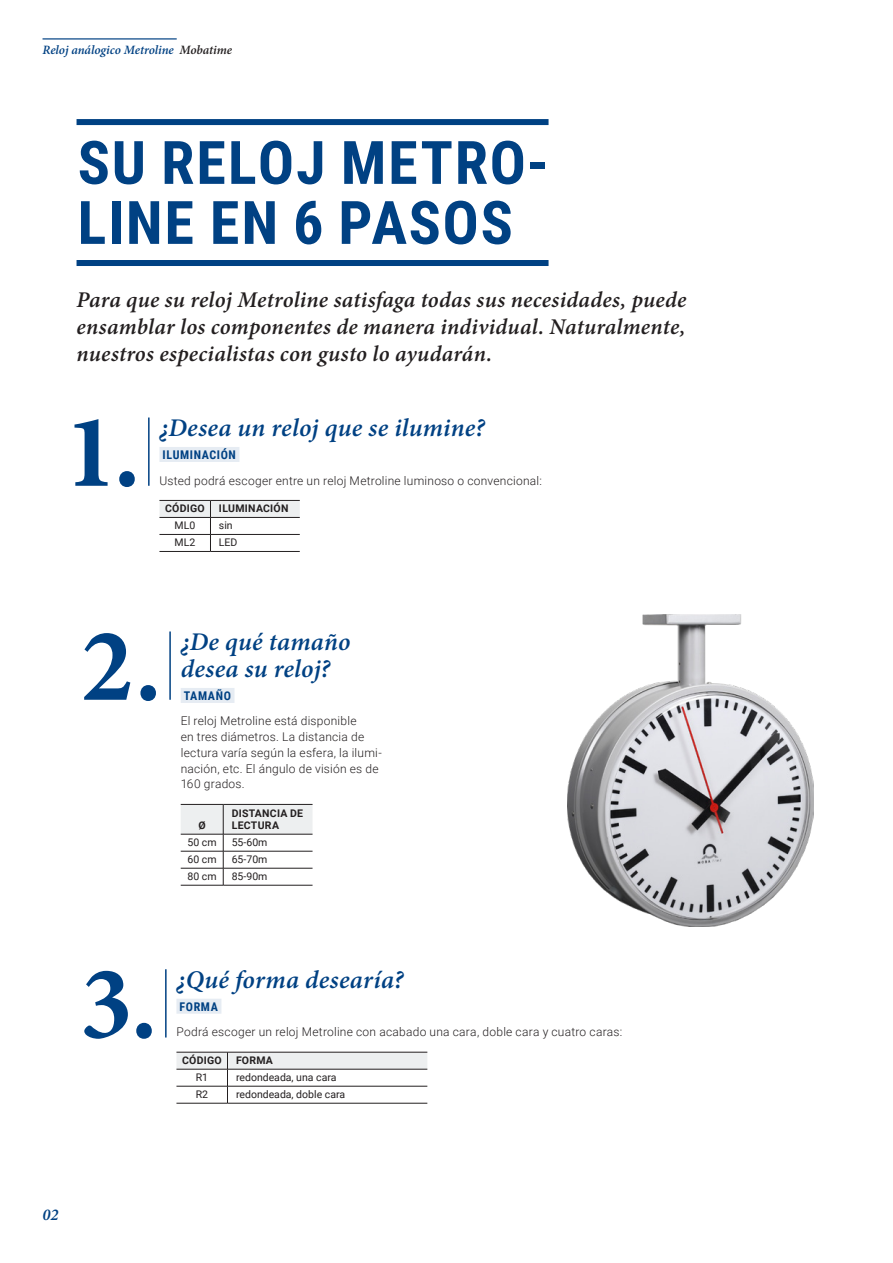
<style>
.page{position:relative;width:893px;height:1263px;background:#fff}
.page>*{position:absolute;margin:0;border:0;box-sizing:border-box;transform-origin:0 0}
.t1{font:700 105px "Minion Pro";color:#004183}
.t2{font:700 60px/60px "Roboto Condensed";letter-spacing:.03em;color:#004183}
.t3{font:italic 600 25.5px/27px "Minion Pro";letter-spacing:.01em;color:#004183}
.t4{font:italic 600 22.5px/27px "Minion Pro";letter-spacing:.01em;color:#231f20;text-align:justify}
.t5{font:italic 600 16.5px "Minion Pro";color:#004183}
.t6{font:italic 600 12.75px "Minion Pro";letter-spacing:-.005em;color:#004183}
.t7{font:300 12px/15.8px "Roboto";letter-spacing:.02em;color:#231f20}
.t8{font:700 12px "Roboto Condensed";letter-spacing:.05em;color:#004183}
.t9{font:10.5px "Roboto";color:#231f20}
.t10{font:700 10.5px "Roboto";letter-spacing:.025em;color:#231f20}
.s1{color:#231f20}
</style>
<div class="page">
<img style="left:568px;top:615px;width:246px;height:311px">
<div style="left:77px;top:119px;width:472px;height:6px;background:#004183"></div>
<div style="left:77px;top:260px;width:472px;height:6px;background:#004183"></div>
<hr style="left:43px;top:38px;width:134px;height:2px;background:#004183">
<div style="left:181px;top:688px;width:53px;height:15px;background:#e6ecf3"></div>
<svg style="left:181px;top:805px;width:132px;height:80px"></svg>
<hr style="left:181px;top:804px;width:42px;height:1px;background:#231f20">
<hr style="left:223px;top:804px;width:90px;height:1px;background:#231f20">
<hr style="left:181px;top:834px;width:42px;height:1px;background:#231f20">
<hr style="left:223px;top:834px;width:90px;height:1px;background:#231f20">
<hr style="left:181px;top:851px;width:42px;height:1px;background:#231f20">
<hr style="left:223px;top:851px;width:90px;height:1px;background:#231f20">
<hr style="left:181px;top:868px;width:42px;height:1px;background:#231f20">
<hr style="left:223px;top:868px;width:90px;height:1px;background:#231f20">
<hr style="left:181px;top:885px;width:42px;height:1px;background:#231f20">
<hr style="left:223px;top:885px;width:90px;height:1px;background:#231f20">
<hr style="left:169px;top:631px;width:2px;height:69px;background:#004183">
<div style="left:159px;top:447px;width:80px;height:15px;background:#e6ecf3"></div>
<svg style="left:159px;top:501px;width:141px;height:50px"></svg>
<hr style="left:159px;top:500px;width:51px;height:1px;background:#231f20">
<hr style="left:210px;top:500px;width:90px;height:1px;background:#231f20">
<hr style="left:159px;top:517px;width:51px;height:1px;background:#231f20">
<hr style="left:210px;top:517px;width:90px;height:1px;background:#231f20">
<hr style="left:159px;top:534px;width:51px;height:1px;background:#231f20">
<hr style="left:210px;top:534px;width:90px;height:1px;background:#231f20">
<hr style="left:159px;top:551px;width:51px;height:1px;background:#231f20">
<hr style="left:210px;top:551px;width:90px;height:1px;background:#231f20">
<hr style="left:148px;top:417px;width:2px;height:69px;background:#004183">
<div style="left:176px;top:999px;width:45px;height:15px;background:#e6ecf3"></div>
<svg style="left:176px;top:1053px;width:251px;height:50px"></svg>
<hr style="left:176px;top:1052px;width:51px;height:1px;background:#231f20">
<hr style="left:227px;top:1052px;width:200px;height:1px;background:#231f20">
<hr style="left:176px;top:1069px;width:51px;height:1px;background:#231f20">
<hr style="left:227px;top:1069px;width:200px;height:1px;background:#231f20">
<hr style="left:176px;top:1086px;width:51px;height:1px;background:#231f20">
<hr style="left:227px;top:1086px;width:200px;height:1px;background:#231f20">
<hr style="left:176px;top:1103px;width:51px;height:1px;background:#231f20">
<hr style="left:227px;top:1103px;width:200px;height:1px;background:#231f20">
<hr style="left:165px;top:969px;width:2px;height:68px;background:#004183">
<p class="t6" style="left:43px;top:41px;width:191px">Reloj análogico Metroline <span class="s1">Mobatime</span></p>
<p class="t2" style="left:78px;top:130px;width:472px">SU RELOJ METRO-<br>LINE EN 6 PASOS</p>
<p class="t4" style="left:77px;top:286px;width:611px">Para que su reloj Metroline satisfaga todas sus necesidades, puede ensamblar los componentes de manera individual. Naturalmente, nuestros especialistas con gusto lo ayudarán.</p>
<p class="t1" style="left:65px;top:378px;width:77px">1.</p>
<p class="t3" style="left:159px;top:414px;width:327px">¿Desea un reloj que se ilumine?</p>
<p class="t8" style="left:163px;top:446px;width:75px">ILUMINACIÓN</p>
<p class="t7" style="left:159px;top:472px;width:384px">Usted podrá escoger entre un reloj Metroline luminoso o convencional:</p>
<p class="t10" style="left:165px;top:501px;width:41px">CÓDIGO</p>
<p class="t10" style="left:219px;top:501px;width:71px">ILUMINACIÓN</p>
<p class="t9" style="left:175px;top:518px;width:22px">ML0</p>
<p class="t9" style="left:219px;top:518px;width:15px">sin</p>
<p class="t9" style="left:175px;top:535px;width:22px">ML2</p>
<p class="t9" style="left:219px;top:535px;width:20px">LED</p>
<p class="t1" style="left:81px;top:592px;width:82px">2.</p>
<p class="t3" style="left:181px;top:628px;width:171px">¿De qué tamaño desea su reloj?</p>
<p class="t8" style="left:184px;top:687px;width:49px">TAMAÑO</p>
<p class="t7" style="left:181px;top:713px;width:203px">El reloj Metroline está disponible<br>en tres diámetros. La distancia de lectura varía según la esfera, la ilumi&shy;nación, etc. El ángulo de visión es de<br>160 grados.</p>
<p class="t10" style="left:198px;top:818px;width:9px">Ø</p>
<p class="t10" style="left:232px;top:806px;width:73px">DISTANCIA DE</p>
<p class="t10" style="left:232px;top:818px;width:49px">LECTURA</p>
<p class="t9" style="left:187px;top:835px;width:31px">50 cm</p>
<p class="t9" style="left:232px;top:835px;width:37px">55-60m</p>
<p class="t9" style="left:187px;top:852px;width:31px">60 cm</p>
<p class="t9" style="left:232px;top:852px;width:37px">65-70m</p>
<p class="t9" style="left:187px;top:869px;width:31px">80 cm</p>
<p class="t9" style="left:232px;top:869px;width:37px">85-90m</p>
<p class="t1" style="left:80px;top:930px;width:79px">3.</p>
<p class="t3" style="left:176px;top:966px;width:229px">¿Qué forma desearía?</p>
<p class="t8" style="left:180px;top:998px;width:40px">FORMA</p>
<p class="t7" style="left:176px;top:1024px;width:447px">Podrá escoger un reloj Metroline con acabado una cara, doble cara y cuatro caras:</p>
<p class="t10" style="left:182px;top:1053px;width:41px">CÓDIGO</p>
<p class="t10" style="left:236px;top:1053px;width:39px">FORMA</p>
<p class="t9" style="left:196px;top:1070px;width:14px">R1</p>
<p class="t9" style="left:236px;top:1070px;width:102px">redondeada, una cara</p>
<p class="t9" style="left:196px;top:1087px;width:14px">R2</p>
<p class="t9" style="left:236px;top:1087px;width:111px">redondeada, doble cara</p>
<p class="t5" style="left:43px;top:1203px;width:17px">02</p>
</div>
